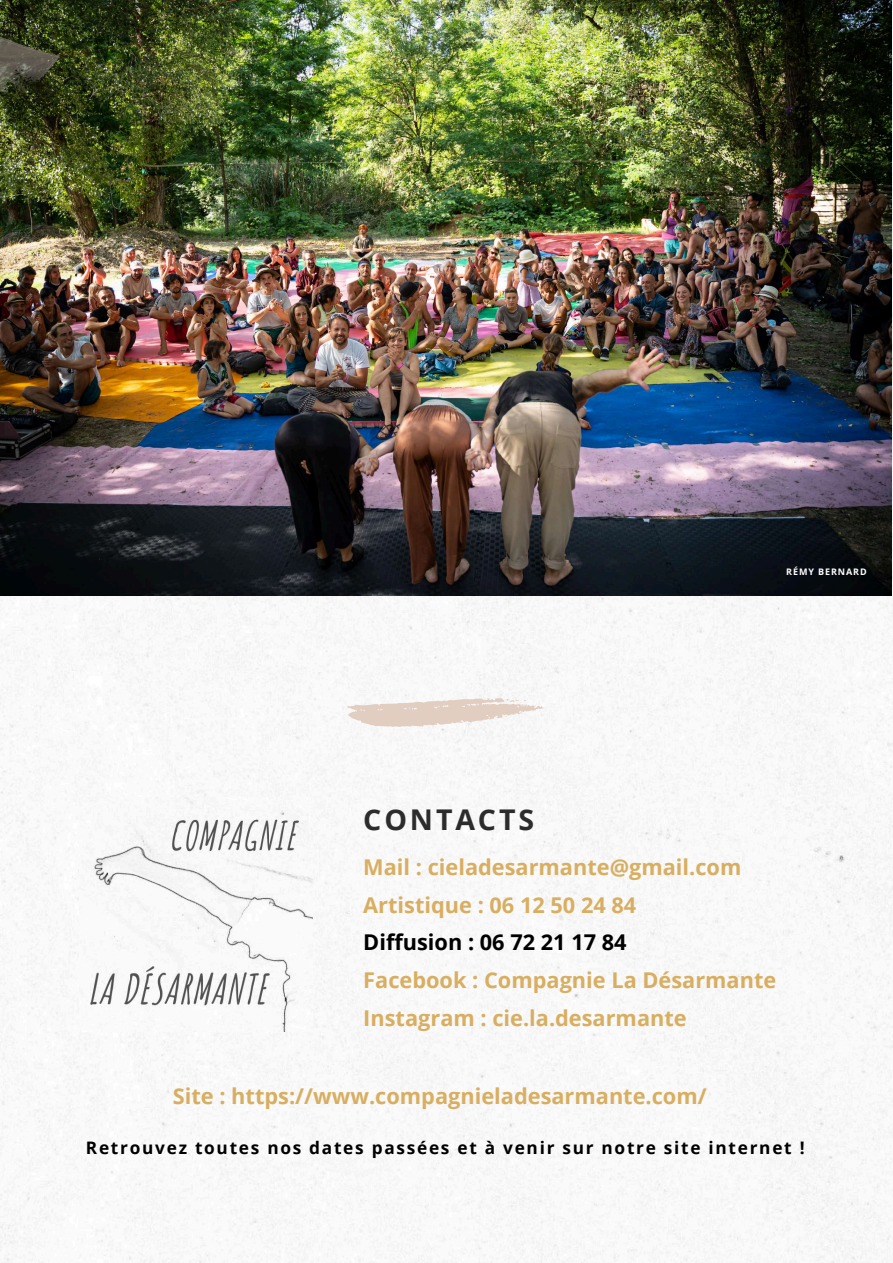
<style>
.page{position:relative;width:893px;height:1263px;background:#fff}
.page>*{position:absolute;margin:0;border:0;box-sizing:border-box;transform-origin:0 0}
.t1{font:700 28.58px "Open Sans";letter-spacing:.1em;color:#2c2c2c}
.t2{font:700 21.75px/37.7px "Open Sans";color:#d8ae61}
.t3{font:700 21.75px "Open Sans";color:#000}
.t4{font:700 17.25px "Open Sans";letter-spacing:.1em;color:#000}
.t5{font:700 9px "Open Sans";letter-spacing:.1em;color:#fff}
</style>
<div class="page">
<img style="left:0;top:0;width:893px;height:1263px">
<img style="left:0;top:0;width:891px;height:595px">
<svg style="left:347px;top:698px;width:197px;height:29px"></svg>
<img style="left:79px;top:797px;width:234px;height:234px">
<p class="t5" style="left:786px;top:565px;width:82px">RÉMY BERNARD</p>
<h1 class="t1" style="left:363px;top:800px;width:172px">CONTACTS</h1>
<p class="t2" style="left:363px;top:848px;width:380px">Mail : cieladesarmante@gmail.com<br>Artistique : 06 12 50 24 84</p>
<p class="t3" style="left:363px;top:927px;width:265px">Diffusion : 06 72 21 17 84</p>
<p class="t2" style="left:363px;top:961px;width:414px">Facebook : Compagnie La Désarmante<br>Instagram : cie.la.desarmante</p>
<p class="t2" style="left:173px;top:1076px;width:535px">Site : https://www.compagnieladesarmante.com/</p>
<p class="t4" style="left:86px;top:1135px;width:720px">Retrouvez toutes nos dates passées et à venir sur notre site internet !</p>
</div>
